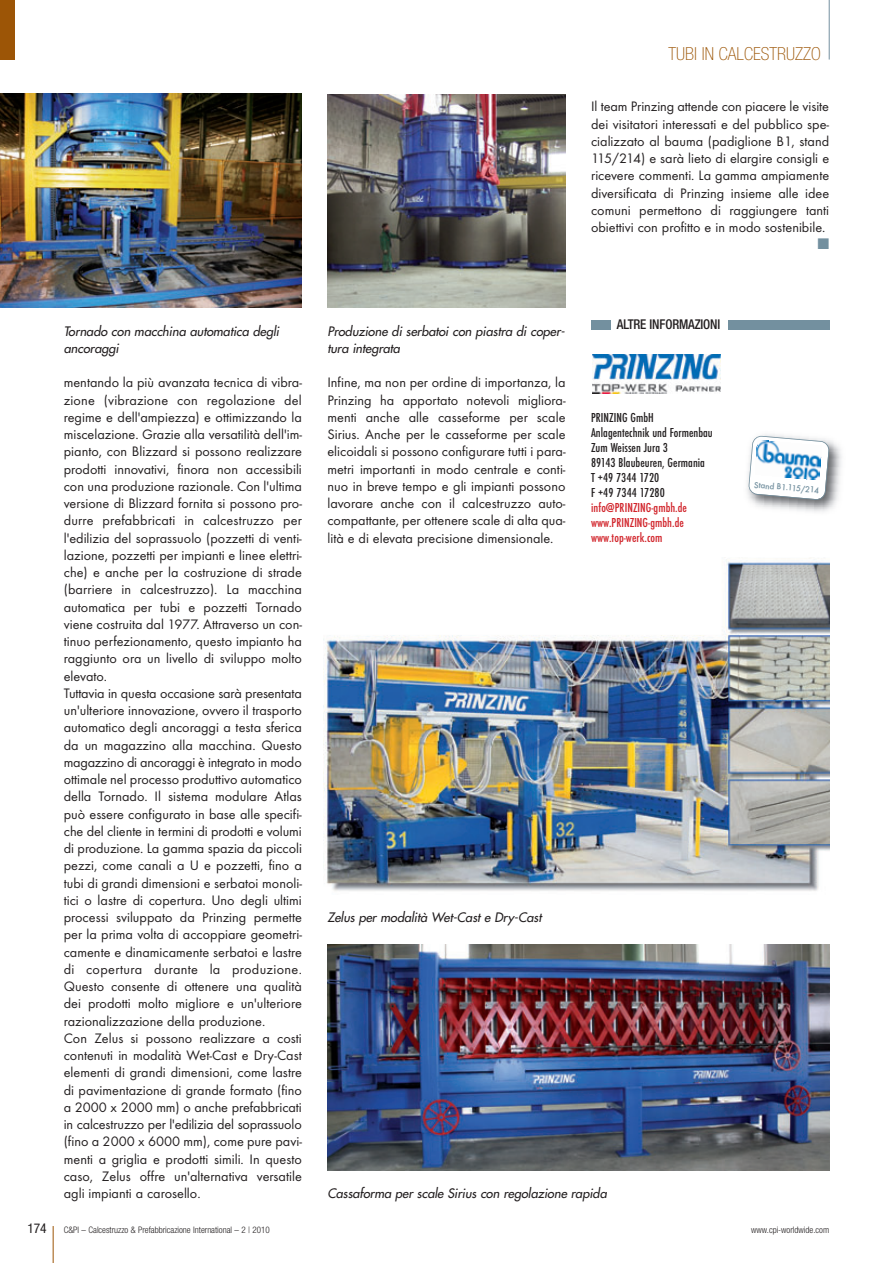
<style>
.page{position:relative;width:893px;height:1263px;background:#fff}
.page>*{position:absolute;margin:0;border:0;box-sizing:border-box;transform-origin:0 0}
.t1{font:100 condensed 18px "Helvetica Neue";color:#9c5506}
.t2{font:14.25px/17.2px "Futura T";color:#231f20;text-align:justify}
.t3{font:14.25px "European Pi Three";color:#73909f}
.t4{font:500 condensed 13.5px/15px "Futura T";letter-spacing:.005em;color:#231f20}
.t5{font:500 condensed 13.5px/15px "Futura T";letter-spacing:.005em;color:#d1232a}
.t6{font:500 condensed 13.5px "Helvetica Neue";letter-spacing:-.01em;color:#231f20;scale:.95 1}
.t7{font:condensed 13.5px "Helvetica Neue";color:#231f20}
.t8{font:italic 12.75px/17.2px "Futura";color:#231f20}
.t9{font:300 condensed 9px "Helvetica Neue";color:#231f20}
.t10{font:500 9px "Futura T";color:#73909f}
</style>
<div class="page">
<hr style="left:53px;top:1226px;width:1px;height:37px;background:#9c5506">
<hr style="left:829px;top:0;width:1px;height:60px;background:#73909f">
<div style="left:0;top:0;width:15px;height:60px;background:#9c5506"></div>
<hr style="left:892px;top:83px;width:1px;height:122px;background:#435151">
<img style="left:0;top:94px;width:302px;height:213px">
<img style="left:327px;top:94px;width:239px;height:213px">
<img style="left:324px;top:558px;width:505px;height:333px">
<img style="left:327px;top:944px;width:502px;height:226px">
<img style="left:592px;top:354px;width:129px;height:40px">
<div style="left:591px;top:320px;width:19px;height:10px;background:#73909f"></div>
<div style="left:728px;top:320px;width:101px;height:10px;background:#73909f"></div>
<img style="left:747px;top:434px;width:95px;height:78px">
<svg style="left:748px;top:435px;width:82px;height:65px"></svg>
<p class="t1" style="left:668px;top:47px;width:154px">TUBI IN CALCESTRUZZO</p>
<p class="t2" style="left:591px;top:99px;width:240px">Il team Prinzing attende con piacere le visite dei visitatori interessati e del pubblico spe&shy;cializzato al bauma (padiglione B1, stand 115/214) e sarà lieto di elargire consigli e ricevere commenti. La gamma ampiamente diversificata di Prinzing insieme alle idee comuni permettono di raggiungere tanti obiettivi con profitto e in modo sostenibile.</p>
<p class="t3" style="left:817px;top:236px;width:13px">-</p>
<p class="t8" style="left:64px;top:323px;width:219px">Tornado con macchina automatica degli ancoraggi</p>
<p class="t8" style="left:327px;top:323px;width:241px">Produzione di serbatoi con piastra di coper&shy;tura integrata</p>
<p class="t6" style="left:617px;top:320px;width:111px">ALTRE INFORMAZIONI</p>
<p class="t2" style="left:64px;top:375px;width:240px;text-align:left">mentando la più avanzata tecnica di vibra&shy;zione (vibrazione con regolazione del regime e dell'ampiezza) e ottimizzando la miscelazione. Grazie alla versatilità dell'im&shy;pianto, con Blizzard si possono realizzare prodotti innovativi, finora non accessibili con una produzione razionale. Con l'ultima versione di Blizzard fornita si possono pro&shy;durre prefabbricati in calcestruzzo per l'edilizia del soprassuolo (pozzetti di venti&shy;lazione, pozzetti per impianti e linee elettri&shy;che) e anche per la costruzione di strade (barriere in calcestruzzo). La macchina automatica per tubi e pozzetti Tornado viene costruita dal 1977. Attraverso un con&shy;tinuo perfezionamento, questo impianto ha raggiunto ora un livello di sviluppo molto elevato.<br>Tuttavia in questa occasione sarà presentata un'ulteriore innovazione, ovvero il trasporto automatico degli ancoraggi a testa sferica da un magazzino alla macchina. Questo magazzino di ancoraggi è integrato in mo do ottimale nel processo produttivo automatico della Tornado. Il sistema modulare Atlas può essere configurato in base alle specifi&shy;che del cliente in termini di prodotti e volumi di produzione. La gamma spazia da piccoli pezzi, come canali a U e pozzetti, fino a tubi di grandi dimensioni e serbatoi monoli&shy;tici o lastre di copertura. Uno degli ultimi processi sviluppato da Prinzing permette per la prima volta di accoppiare geometri&shy;camente e dinamicamente serbatoi e lastre di copertura durante la produzione.<br>Questo consente di ottenere una qualità dei prodotti molto migliore e un'ulteriore razionalizzazione della produzione.<br>Con Zelus si possono realizzare a costi contenuti in modalità Wet-Cast e Dry-Cast elementi di grandi dimensioni, come lastre di pavimentazione di grande formato (fino a 2000 x 2000 mm) o anche prefabbricati in calcestruzzo per l'edilizia del soprassuolo (fino a 2000 x 6000 mm), come pure pavi&shy;menti a griglia e prodotti simili. In questo caso, Zelus offre un'alternativa versatile agli impianti a carosello.</p>
<p class="t2" style="left:327px;top:375px;width:240px">Infine, ma non per ordine di importanza, la Prinzing ha apportato notevoli migliora&shy;menti anche alle casseforme per scale Sirius. Anche per le casseforme per scale elicoidali si possono configurare tutti i para&shy;metri importanti in modo centrale e conti&shy;nuo in breve tempo e gli impianti possono lavorare anche con il calcestruzzo auto&shy;compattante, per ottenere scale di alta qua&shy;lità e di elevata precisione dimensionale.</p>
<p class="t4" style="left:591px;top:411px;width:123px">PRINZING GmbH<br>Anlagentechnik und Formenbau<br>Zum Weissen Jura 3<br>89143 Blaubeuren, Germania<br>T +49 7344 1720<br>F +49 7344 17280</p>
<p class="t5" style="left:591px;top:501px;width:97px">info@PRINZING-gmbh.de www.PRINZING-gmbh.de www.top-werk.com</p>
<p class="t8" style="left:327px;top:910px;width:218px">Zelus per modalità Wet-Cast e Dry -Cast</p>
<p class="t8" style="left:327px;top:1186px;width:283px">Cassaforma per scale Sirius con regolazione rapida</p>
<p class="t10" style="left:754px;top:481px;width:67px;rotate:5deg">Stand B1.115/214</p>
<p class="t7" style="left:28px;top:1223px;width:21px">174</p>
<p class="t9" style="left:64px;top:1226px;width:208px">C&amp;PI – Calcestruzzo &amp; Prefabbricazione International – 2 | 2010</p>
<p class="t9" style="left:751px;top:1226px;width:79px">www.cpi-worldwide.com</p>
</div>
